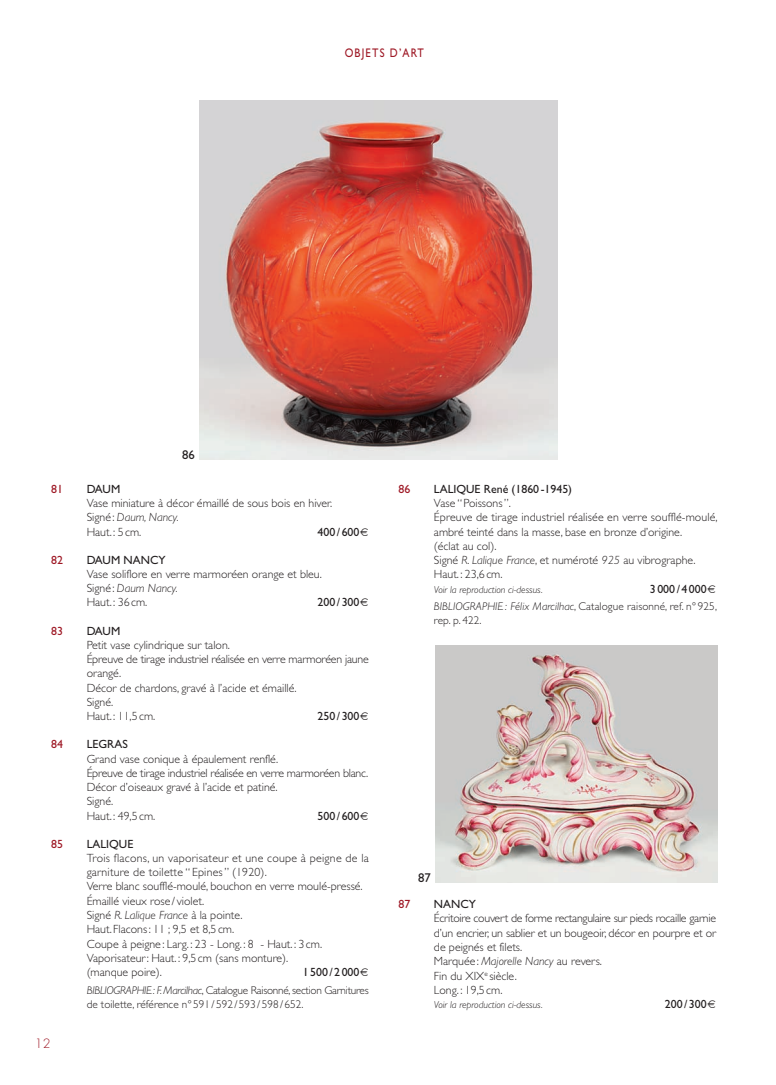
<style>
.page{position:relative;width:776px;height:1085px;background:#fff}
.page>*{position:absolute;margin:0;border:0;box-sizing:border-box;transform-origin:0 0}
.t1{font:12.75px "Gill Sans";color:#231f20}
.t2{font:12.5px "Gill Sans";letter-spacing:.11em;color:#9e1825;scale:.85 1}
.t3{font:300 12.5px "Futura";color:#9e1825}
.t4{font:300 11.88px/14.2px "Gill Sans";color:#231f20}
.t5{font:11.88px "Gill Sans";color:#231f20}
.t6{font:11.88px "Gill Sans";color:#9e1825}
.t7{font:300 11.25px/14.2px "Gill Sans";letter-spacing:-.025em;color:#231f20}
.t8{font:300 11.25px/13.9px "Gill Sans";color:#231f20}
.t9{font:italic 300 10px "Gill Sans";color:#231f20}
.s1{font-style:italic}
</style>
<div class="page">
<img style="left:200px;top:101px;width:358px;height:358px">
<img style="left:436px;top:645px;width:281px;height:236px">
<p class="t2" style="left:345px;top:48px;width:95px">OBJETS D’ART</p>
<p class="t1" style="left:182px;top:450px;width:14px">86</p>
<p class="t6" style="left:51px;top:484px;width:13px">81</p>
<p class="t5" style="left:87px;top:484px;width:35px">DAUM</p>
<p class="t4" style="left:87px;top:497px;width:247px">Vase miniature à décor émaillé de sous bois en hiver.<br>Signé: <span class="s1">Daum, Nancy.<br></span>Haut. : 5 cm.</p>
<p class="t5" style="left:318px;top:527px;width:43px">400 / 600</p>
<p class="t6" style="left:51px;top:555px;width:13px">82</p>
<p class="t5" style="left:87px;top:555px;width:80px">DAUM NANCY</p>
<p class="t4" style="left:87px;top:568px;width:237px">Vase soliflore en verre marmoréen orange et bleu.<br>Signé: <span class="s1">Daum Nancy.<br></span>Haut.: 36 cm.</p>
<p class="t5" style="left:318px;top:598px;width:43px">200 / 300</p>
<p class="t6" style="left:51px;top:626px;width:13px">83</p>
<p class="t5" style="left:87px;top:626px;width:35px">DAUM</p>
<p class="t4" style="left:87px;top:638px;width:284px">Petit vase cylindrique sur talon.<br>Épreuve de tirage industriel réalisée en verre marmoréen jaune orangé.<br>Décor de chardons, gravé à l’acide et émaillé.<br>Signé.<br>Haut.: 11,5 cm.</p>
<p class="t5" style="left:318px;top:711px;width:43px">250 / 300</p>
<p class="t6" style="left:51px;top:739px;width:13px">84</p>
<p class="t5" style="left:87px;top:739px;width:43px">LEGRAS</p>
<p class="t4" style="left:87px;top:752px;width:283px">Grand vase conique à épaulement renflé.<br>Épreuve de tirage industriel réalisée en verre marmoréen blanc.<br>Décor d’oiseaux gravé à l’acide et patiné.<br>Signé.<br>Haut. : 49,5 cm.</p>
<p class="t5" style="left:318px;top:811px;width:43px">500 / 600</p>
<p class="t6" style="left:51px;top:839px;width:13px">85</p>
<p class="t5" style="left:87px;top:839px;width:48px">LALIQUE</p>
<p class="t4" style="left:87px;top:851px;width:284px">Trois flacons, un vaporisateur et une coupe à peigne de la garniture de toilette “ Epines ” (1920).<br>Verre blanc soufflé-moulé, bouchon en verre moulé-pressé.<br>Émaillé vieux rose/violet.<br>Signé <span class="s1">R. Lalique France</span> à la pointe.<br>Haut.Flacons: 11 ; 9,5 et 8,5 cm.<br>Coupe à peigne : Larg. : 23 - Long. : 8 - Haut. : 3 cm.<br>Vaporisateur : Haut.: 9,5 cm (sans monture).<br>(manque poire).</p>
<p class="t5" style="left:303px;top:967px;width:58px">1500 / 2000</p>
<p class="t7" style="left:87px;top:983px;width:284px"><span class="s1">BIBLIOGRAPHIE : F. Marcilhac</span>, Catalogue Raisonné, section Garnitures de toilette, référence n°591/592/593/598/652.</p>
<p class="t3" style="left:35px;top:1037px;width:17px">12</p>
<p class="t6" style="left:399px;top:484px;width:13px">86</p>
<p class="t5" style="left:434px;top:484px;width:140px">LALIQUE René (1860-1945)</p>
<p class="t4" style="left:434px;top:497px;width:285px">Vase “Poissons”.<br>Épreuve de tirage industriel réalisée en verre soufflé-moulé, ambré teinté dans la masse, base en bronze d’origine.<br>(éclat au col).<br>Signé <span class="s1">R. Lalique France</span>, et numéroté <span class="s1">925</span> au vibrographe.<br>Haut.: 23,6 cm.</p>
<p class="t9" style="left:434px;top:585px;width:110px">Voir la reproduction ci-dessus.</p>
<p class="t5" style="left:650px;top:584px;width:58px">3000 / 4000</p>
<p class="t8" style="left:434px;top:600px;width:285px"><span class="s1">BIBLIOGRAPHIE : Félix Marcilhac</span>, Catalogue raisonné, ref. n° 925, rep. p. 422.</p>
<p class="t1" style="left:418px;top:873px;width:14px">87</p>
<p class="t6" style="left:399px;top:899px;width:13px">87</p>
<p class="t5" style="left:434px;top:899px;width:44px">NANCY</p>
<p class="t4" style="left:434px;top:912px;width:284px">Écritoire couvert de forme rectangulaire sur pieds rocaille garnie d’un encrier, un sablier et un bougeoir, décor en pourpre et or de peignés et filets.<br>Marquée : <span class="s1">Majorelle Nancy</span> au revers.<br>Fin du XIX<sup>e</sup> siècle.<br>Long. : 19,5 cm.</p>
<p class="t9" style="left:434px;top:1000px;width:110px">Voir la reproduction ci-dessus.</p>
<p class="t5" style="left:665px;top:999px;width:43px">200 / 300</p>
</div>
